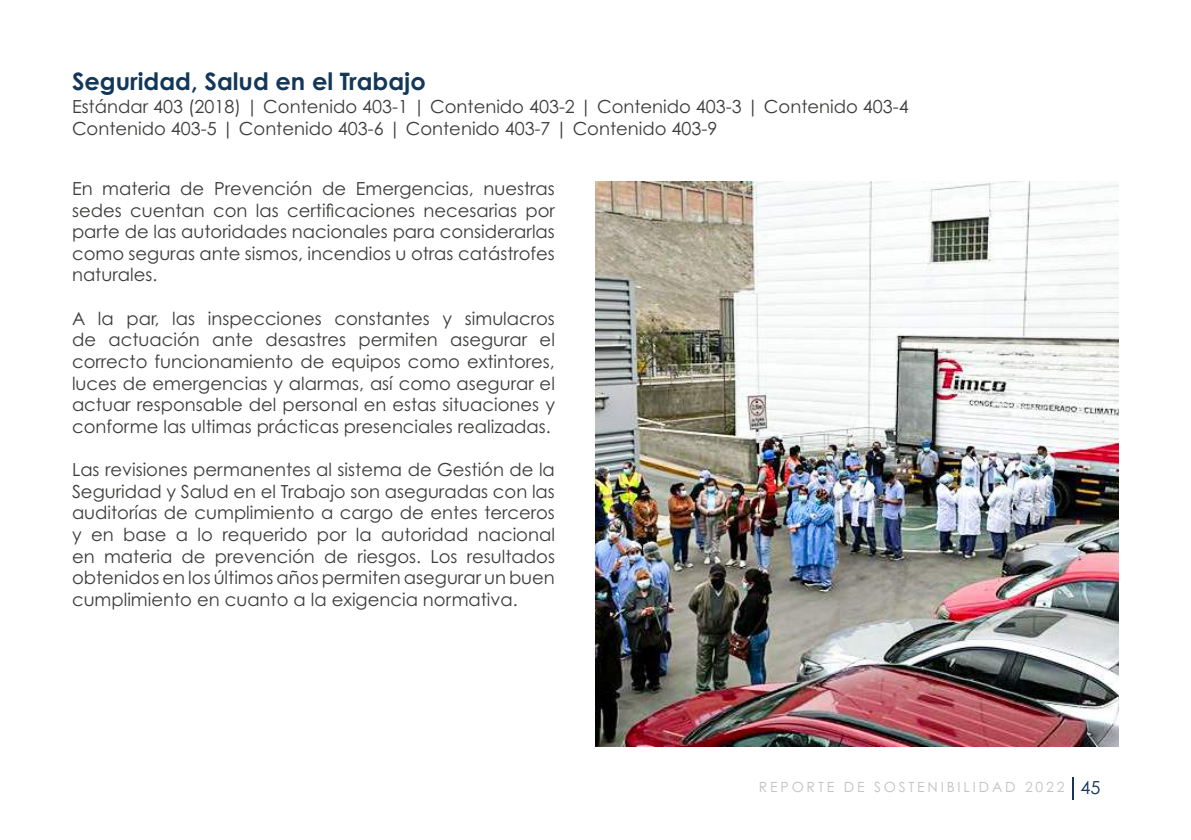
<style>
.page{position:relative;width:1191px;height:840px;background:#fff}
.page>*{position:absolute;margin:0;border:0;box-sizing:border-box;transform-origin:0 0}
.t1{font:700 24px "Century Gothic Pro";color:#123759}
.t2{font:18px/21.6px "Century Gothic Pro";color:#3c3c3b;text-align:justify}
.t3{font:14px "Century Gothic Pro";letter-spacing:.2em;color:#c2c2c2}
.s1{font-size:18px;color:#13375b}
</style>
<div class="page">
<img style="left:595px;top:181px;width:524px;height:565px">
<svg style="left:1072px;top:777px;width:1px;height:22px"></svg>
<h1 class="t1" style="left:72px;top:66px;width:355px">Seguridad, Salud en el Trabajo</h1>
<p class="t2" style="left:72px;top:96px;width:838px">Estándar 403 (2018) | Contenido 403-1 | Contenido 403-2 | Contenido 403-3 | Contenido 403-4<br>Contenido 403-5 | Contenido 403-6 | Contenido 403-7 | Contenido 403-9</p>
<p class="t2" style="left:72px;top:177px;width:484px">En materia de Prevención de Emergencias, nuestras sedes cuentan con las certificaciones necesarias por parte de las autoridades nacionales para considerarlas como seguras ante sismos, incendios u otras catástrofes naturales.</p>
<p class="t2" style="left:72px;top:307px;width:484px">A la par, las inspecciones constantes y simulacros de actuación ante desastres permiten asegurar el correcto funcionamiento de equipos como extintores, luces de emergencias y alarmas, así como asegurar el actuar responsable del personal en estas situaciones y conforme las ultimas prácticas presenciales realizadas.</p>
<p class="t2" style="left:72px;top:458px;width:484px">Las revisiones permanentes al sistema de Gestión de la Seguridad y Salud en el Trabajo son aseguradas con las auditorías de cumplimiento a cargo de entes terceros y en base a lo requerido por la autoridad nacional en materia de prevención de riesgos. Los resultados obtenidos en los últimos años permiten asegurar un buen cumplimiento en cuanto a la exigencia normativa.</p>
<p class="t3" style="left:759px;top:777px;width:343px">REPORTE DE SOSTENIBILIDAD 2022 <span class="s1">45</span></p>
</div>
